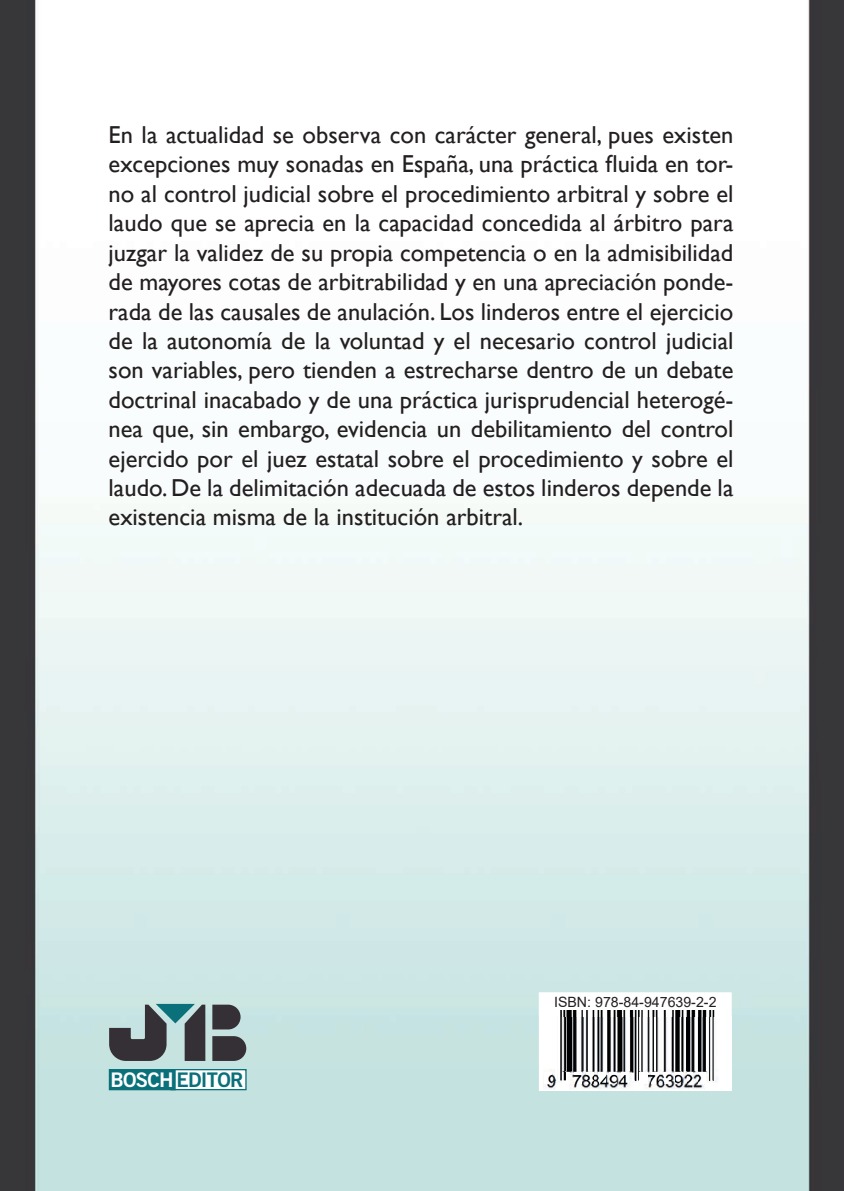
<style>
.page{position:relative;width:844px;height:1191px;background:#fff}
.page>*{position:absolute;margin:0;border:0;box-sizing:border-box;transform-origin:0 0}
.t1{font:24.5px/29.4px "Gill Sans";color:#231f20;text-align:justify}
.t2{font:20.12px "Trade Gothic LT Std Bd 2";letter-spacing:-.035em;color:#0a707a}
.t3{font:14.17px "Arial";color:#231f20}
.s1{color:#fff}
</style>
<div class="page">
<img style="left:0;top:0;width:843px;height:1191px">
<div style="left:538px;top:1016px;width:193px;height:75px;background:#fff"></div>
<svg style="left:538px;top:992px;width:193px;height:24px"></svg>
<svg style="left:108px;top:1001px;width:139px;height:61px;background:#738284"></svg>
<div style="left:171px;top:1069px;width:75px;height:20px;background:#fff"></div>
<div style="left:170px;top:1069px;width:76px;height:21px;border:1px solid #0a707a"></div>
<div style="left:109px;top:1069px;width:66px;height:20px;background:#0a707a"></div>
<div style="left:109px;top:1069px;width:67px;height:21px;border:1px solid #0a707a"></div>
<img style="left:543px;top:1010px;width:181px;height:80px">
<img style="left:555px;top:1018px;width:1px;height:63px">
<img style="left:558px;top:1018px;width:1px;height:63px">
<img style="left:562px;top:1018px;width:4px;height:52px">
<img style="left:568px;top:1018px;width:3px;height:52px">
<img style="left:577px;top:1018px;width:1px;height:52px">
<img style="left:582px;top:1018px;width:1px;height:52px">
<img style="left:588px;top:1018px;width:2px;height:52px">
<img style="left:593px;top:1018px;width:2px;height:52px">
<img style="left:597px;top:1018px;width:1px;height:52px">
<img style="left:604px;top:1018px;width:2px;height:52px">
<img style="left:610px;top:1018px;width:1px;height:52px">
<img style="left:614px;top:1018px;width:4px;height:52px">
<img style="left:620px;top:1018px;width:2px;height:52px">
<img style="left:627px;top:1018px;width:3px;height:52px">
<img style="left:632px;top:1018px;width:1px;height:63px">
<img style="left:635px;top:1018px;width:2px;height:63px">
<img style="left:639px;top:1018px;width:1px;height:52px">
<img style="left:642px;top:1018px;width:1px;height:52px">
<img style="left:651px;top:1018px;width:1px;height:52px">
<img style="left:654px;top:1018px;width:1px;height:52px">
<img style="left:662px;top:1018px;width:2px;height:52px">
<img style="left:671px;top:1018px;width:1px;height:52px">
<img style="left:674px;top:1018px;width:1px;height:52px">
<img style="left:678px;top:1018px;width:4px;height:52px">
<img style="left:686px;top:1018px;width:3px;height:52px">
<img style="left:693px;top:1018px;width:3px;height:52px">
<img style="left:698px;top:1018px;width:1px;height:52px">
<img style="left:706px;top:1018px;width:1px;height:52px">
<img style="left:709px;top:1018px;width:2px;height:63px">
<img style="left:713px;top:1018px;width:1px;height:63px">
<svg style="left:544px;top:1072px;width:7px;height:11px"></svg>
<svg style="left:562px;top:1072px;width:66px;height:11px"></svg>
<svg style="left:639px;top:1072px;width:52px;height:11px"></svg>
<svg style="left:698px;top:1072px;width:7px;height:11px"></svg>
<p class="t1" style="left:109px;top:121px;width:626px">En la actualidad se observa con carácter general, pues existen excepciones muy sonadas en España, una práctica fluida en tor&shy;no al control judicial sobre el procedimiento arbitral y sobre el laudo que se aprecia en la capacidad concedida al árbitro para juzgar la validez de su propia competencia o en la admisibilidad de mayores cotas de arbitrabilidad y en una apreciación ponde&shy;rada de las causales de anulación. Los linderos entre el ejercicio de la autonomía de la voluntad y el necesario control judicial son variables, pero tienden a estrecharse dentro de un debate doctrinal inacabado y de una práctica jurisprudencial heterogé&shy;nea que, sin embargo, evidencia un debilitamiento del control ejercido por el juez estatal sobre el procedimiento y sobre el laudo. De la delimitación adecuada de estos linderos depende la existencia misma de la institución arbitral.</p>
<p class="t2" style="left:110px;top:1067px;width:135px"><span class="s1">BOSCH</span> EDITOR</p>
<p class="t3" style="left:554px;top:992px;width:164px">ISBN: 978-84-947639-2-2</p>
</div>
